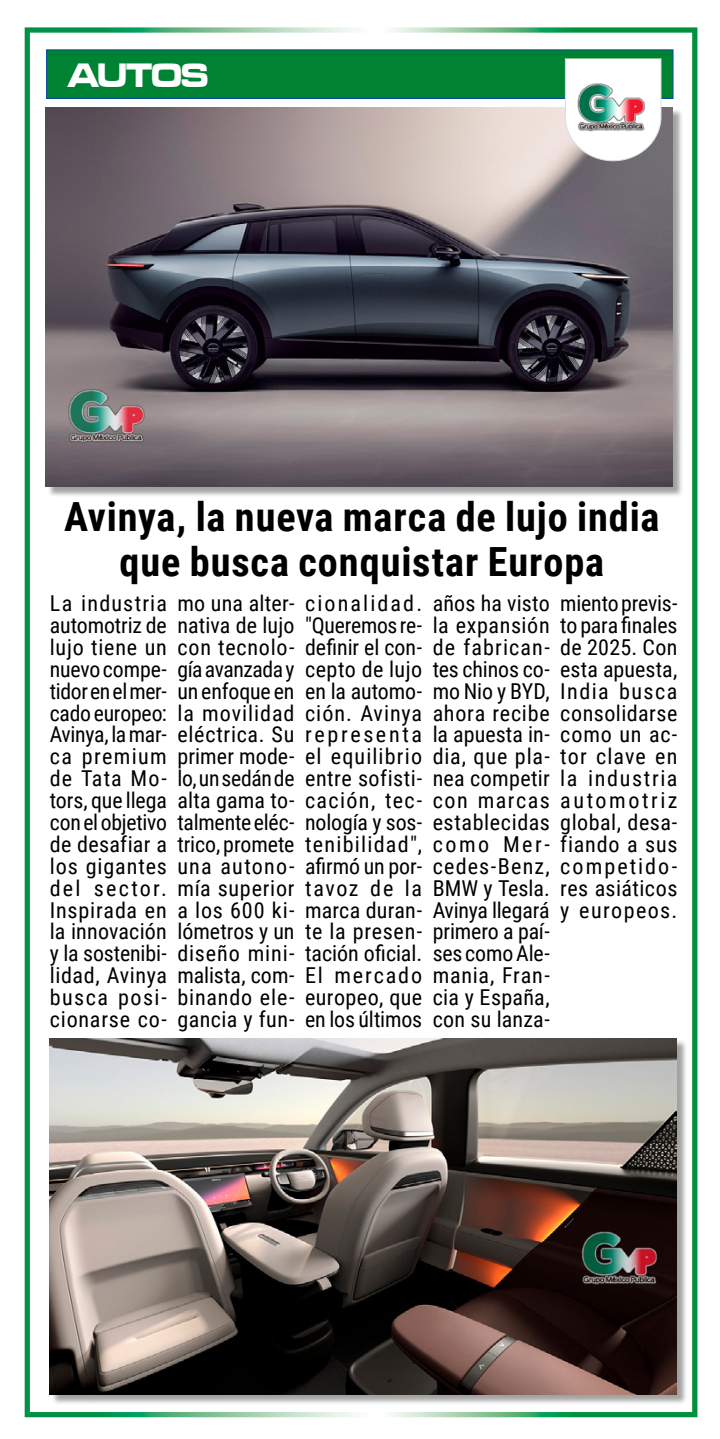
<style>
.page{position:relative;width:720px;height:1439px;background:#fff}
.page>*{position:absolute;margin:0;border:0;box-sizing:border-box;transform-origin:0 0}
.t1{font:700 40.25px/45.5px "Roboto Condensed";letter-spacing:.02em;color:#000;text-align:center}
.t2{font:35px "Microgramma D Bold Exte";letter-spacing:-.03em;color:#fff;scale:.9 1}
.t3{font:21.88px/21.9px "Roboto Condensed";letter-spacing:.02em;color:#000;text-align:justify}
</style>
<div class="page">
<div style="left:25px;top:27px;width:672px;height:1390px;border:5px solid #fff"></div>
<div style="left:51px;top:1039px;width:636px;height:366px;background:#000;opacity:.37"></div>
<img style="left:49px;top:1038px;width:627px;height:356px">
<div style="left:47px;top:109px;width:636px;height:388px;background:#000;opacity:.37"></div>
<img style="left:46px;top:107px;width:626px;height:379px">
<img style="left:53px;top:359px;width:110px;height:110px">
<img style="left:566px;top:1201px;width:110px;height:110px">
<div style="left:46px;top:49px;width:627px;height:50px;background:#008233;border:1px solid #00499a"></div>
<svg style="left:564px;top:58px;width:97px;height:103px"></svg>
<h2 class="t2" style="left:68px;top:52px;width:157px">AUTOS</h2>
<h1 class="t1" style="left:64px;top:492px;width:596px">Avinya, la nueva marca de lujo india que busca conquistar Europa</h1>
<p class="t3" style="left:50px;top:592px;width:119px">La industria automotriz de lujo tiene un nuevo compe&shy;tidor en el mer&shy;cado europeo:<br>Avinya, la mar&shy;ca premium de Tata Mo&shy;tors, que llega con el objetivo de desafiar a los gigantes del sector.<br>Inspirada en la innovación y la sostenibi&shy;lidad, Avinya busca posi&shy;cionarse co-</p>
<p class="t3" style="left:177px;top:592px;width:119px">mo una alter&shy;nativa de lujo con tecnolo&shy;gía avanzada y un enfoque en la movilidad eléctrica. Su primer mode&shy;lo, un sedán de alta gama to&shy;talmente eléc&shy;trico, promete una autono&shy;mía superior a los 600 ki&shy;lómetros y un diseño mini&shy;malista, com&shy;binando ele&shy;gancia y fun-</p>
<p class="t3" style="left:305px;top:592px;width:119px">cionalidad. "Queremos re&shy;definir el con&shy;cepto de lujo en la automo&shy;ción. Avinya representa el equilibrio entre sofisti&shy;cación, tec&shy;nología y sos&shy;tenibilidad", afirmó un por&shy;tavoz de la marca duran&shy;te la presen&shy;tación oficial.<br>El mercado europeo, que en los últimos</p>
<p class="t3" style="left:432px;top:592px;width:119px">años ha visto la expansión de fabrican&shy;tes chinos co&shy;mo Nio y BYD, ahora recibe la apuesta in&shy;dia, que pla&shy;nea competir con marcas establecidas como Mer&shy;cedes-Benz, BMW y Tesla.<br>Avinya llegará primero a paí&shy;ses como Ale&shy;mania, Fran&shy;cia y España, con su lanza-</p>
<p class="t3" style="left:560px;top:592px;width:119px">miento previs&shy;to para finales de 2025. Con esta apuesta, India busca consolidarse como un ac&shy;tor clave en la industria automotriz global, desa&shy;fiando a sus competido&shy;res asiáticos y europeos.</p>
</div>
